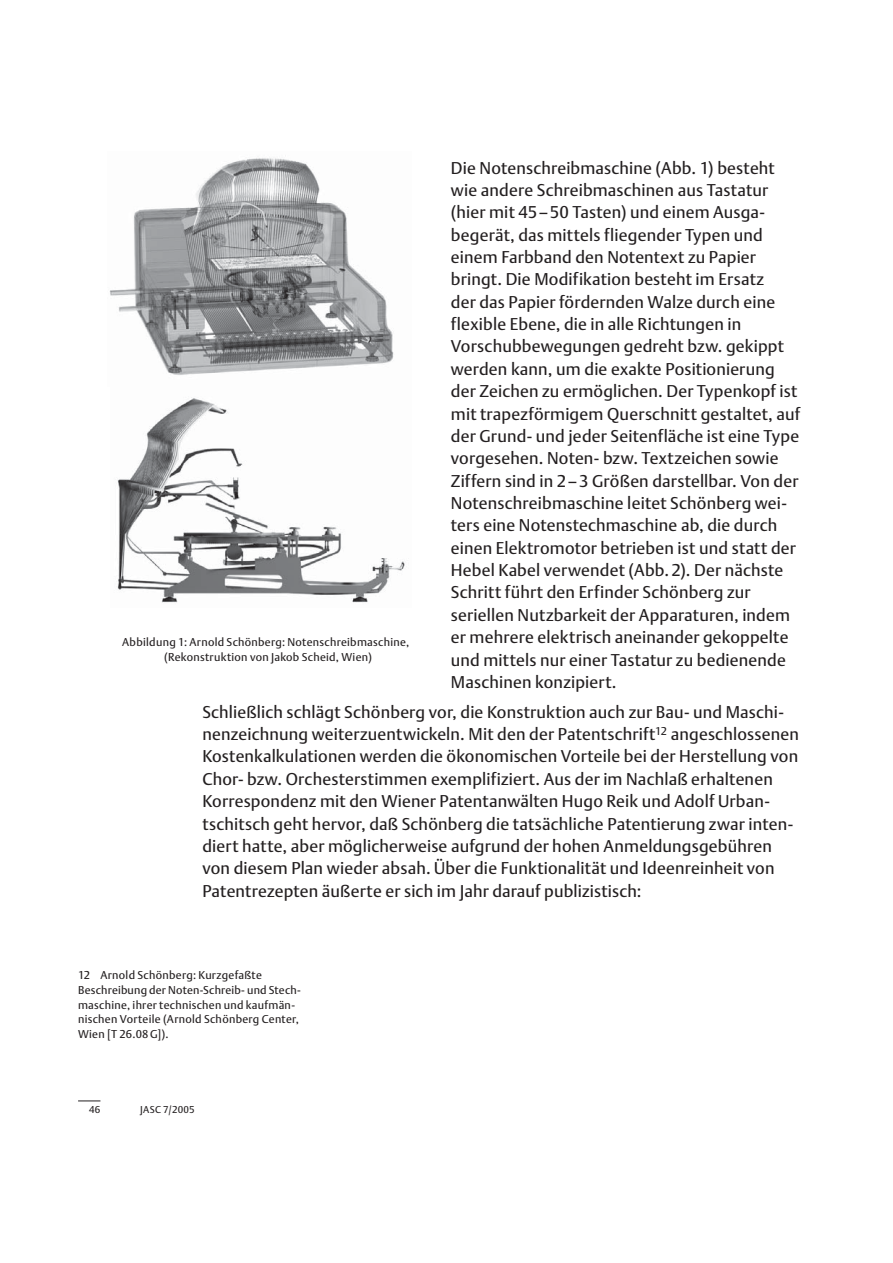
<style>
.page{position:relative;width:893px;height:1263px;background:#fff}
.page>*{position:absolute;margin:0;border:0;box-sizing:border-box;transform-origin:0 0}
.t1{font:16.95px/22.4px "DTL Argo T";letter-spacing:.01em;color:#231f20}
.t2{font:11.25px/14.9px "DTL Argo T";letter-spacing:.025em;color:#231f20}
.t3{font:9.9px "DTL Argo T";letter-spacing:.035em;color:#231f20}
</style>
<div class="page">
<svg style="left:78px;top:1101px;width:22px;height:1px"></svg>
<img style="left:110px;top:158px;width:284px;height:217px">
<img style="left:117px;top:397px;width:288px;height:206px">
<p class="t2" style="left:122px;top:635px;width:288px;text-align:center">Abbildung 1: Arnold Schönberg: Notenschreibmaschine, (Rekonstruktion von Jakob Scheid, Wien)</p>
<p class="t1" style="left:451px;top:158px;width:351px">Die Notenschreibmaschine (Abb. 1) besteht wie andere Schreibmaschinen aus Tastatur (hier mit 45–50 Tasten) und einem Ausga&shy;begerät, das mittels fliegender Typen und einem Farbband den Notentext zu Papier bringt. Die Modifikation besteht im Ersatz<br>der das Papier fördernden Walze durch eine flexible Ebene, die in alle Richtungen in Vorschubbewegungen gedreht bzw. gekippt werden kann, um die exakte Positionierung der Zeichen zu ermöglichen. Der Typenkopf ist mit trapezförmigem Querschnitt gestaltet, auf der Grund- und jeder Seitenfläche ist eine Type vorgesehen. Noten- bzw. Textzeichen sowie Ziffern sind in 2–3 Größen darstellbar. Von der Notenschreibmaschine leitet Schönberg wei&shy;ters eine Notenstechmaschine ab, die durch einen Elektromotor betrieben ist und statt der Hebel Kabel verwendet (Abb. 2). Der nächste Schritt führt den Erfinder Schönberg zur seriellen Nutzbarkeit der Apparaturen, indem er mehrere elektrisch aneinander gekoppelte und mittels nur einer Tastatur zu bedienende Maschinen konzipiert.</p>
<p class="t1" style="left:202px;top:702px;width:598px">Schließlich schlägt Schönberg vor, die Konstruktion auch zur Bau- und Maschi&shy;nenzeichnung weiterzuentwickeln. Mit den der Patentschrift<sup>12</sup> angeschlossenen Kostenkalkulationen werden die ökonomischen Vorteile bei der Herstellung von Chor- bzw. Orchesterstimmen exemplifiziert. Aus der im Nachlaß erhaltenen Korrespondenz mit den Wiener Patentanwälten Hugo Reik und Adolf Urban&shy;tschitsch geht hervor, daß Schönberg die tatsächliche Patentierung zwar inten&shy;diert hatte, aber möglicherweise aufgrund der hohen Anmeldungsgebühren von diesem Plan wieder absah. Über die Funktionalität und Ideenreinheit von Patentrezepten äußerte er sich im Jahr darauf publizistisch:</p>
<p class="t2" style="left:78px;top:968px;width:224px">12 Arnold Schönberg: Kurzgefaßte Beschreibung der Noten-Schreib- und Stech&shy;maschine, ihrer technischen und kaufmän&shy;nischen Vorteile (Arnold Schönberg Center, Wien [T 26.08 G]).</p>
<p class="t3" style="left:89px;top:1105px;width:13px">46</p>
<p class="t3" style="left:140px;top:1105px;width:56px">JASC 7/2005</p>
</div>
